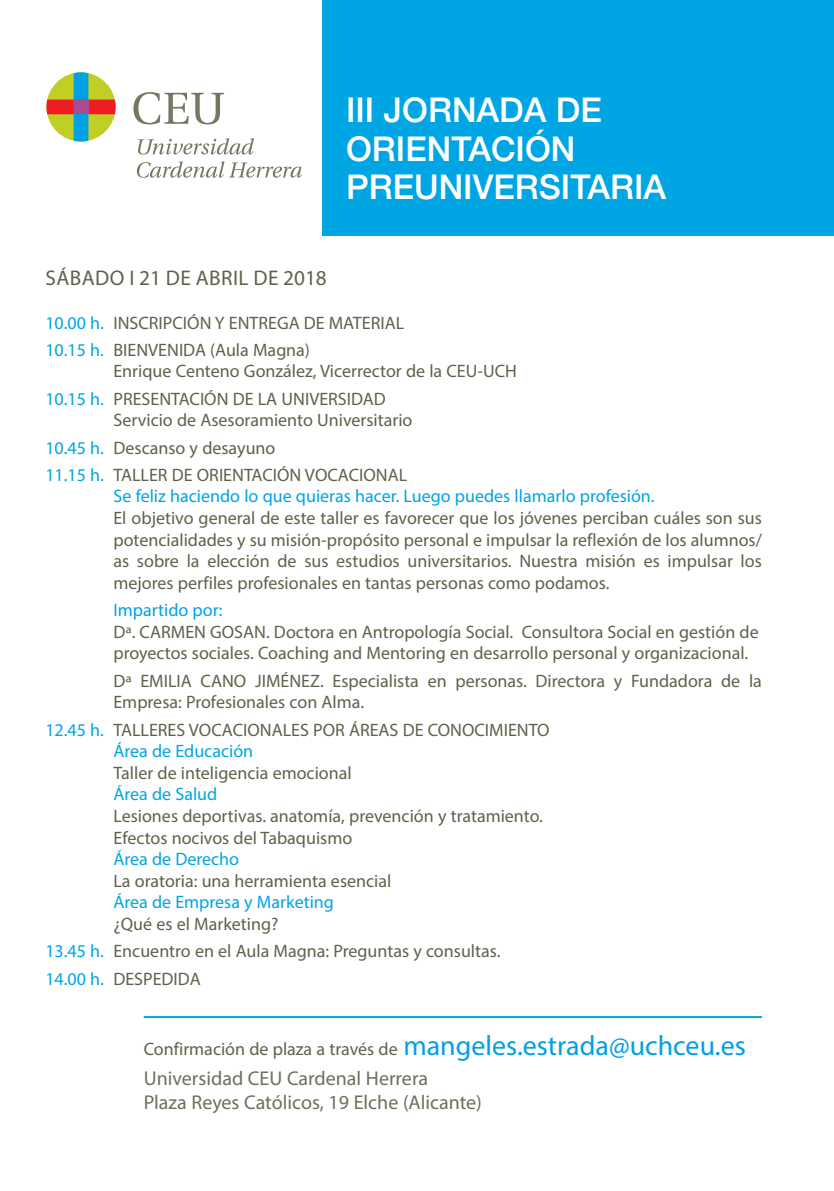
<style>
.page{position:relative;width:834px;height:1191px;background:#fff}
.page>*{position:absolute;margin:0;border:0;box-sizing:border-box;transform-origin:0 0}
.t1{font:500 34px/38px "Helvetica Neue";color:#fff}
.t2{font:21.2px "Myriad Pro";letter-spacing:.02em;color:#60614b}
.t3{font:20px "Myriad Pro";color:#706e5c}
.t4{font:18px/21.6px "Myriad Pro";color:#60614b}
.t5{font:18px "Myriad Pro";color:#00a5e3}
.t6{font:18px "Myriad Pro";color:#00a1e3}
.s1{color:#00a5e3}
.s2{font-size:28px;color:#00a0e2}
</style>
<div class="page">
<div style="left:322px;top:0;width:511px;height:235px;background:#00a5e3"></div>
<svg style="left:138px;top:138px;width:116px;height:17px"></svg>
<svg style="left:137px;top:161px;width:165px;height:17px"></svg>
<svg style="left:46px;top:72px;width:70px;height:69px"></svg>
<div style="left:74px;top:100px;width:14px;height:14px;background:#ab4c92"></div>
<svg style="left:133px;top:92px;width:91px;height:32px"></svg>
<hr style="left:144px;top:1016px;width:617px;height:2px;background:#00a5e3">
<p class="t1" style="left:346px;top:89px;width:257px">III JORNADA DE</p>
<p class="t1" style="left:346px;top:127px;width:321px">ORIENTACIÓN<br>PREUNIVERSITARIA</p>
<p class="t2" style="left:46px;top:265px;width:283px">SÁBADO I 21 DE ABRIL DE 2018</p>
<p class="t4" style="left:45px;top:311px;width:360px"><span class="s1">10.00 h.</span> INSCRIPCIÓN Y ENTREGA DE MATERIAL</p>
<p class="t4" style="left:45px;top:339px;width:266px"><span class="s1">10.15 h.</span> BIENVENIDA (Aula Magna)</p>
<p class="t4" style="left:113px;top:360px;width:405px">Enrique Centeno González, Vicerrector de la CEU-UCH</p>
<p class="t4" style="left:45px;top:387px;width:342px"><span class="s1">10.15 h.</span> PRESENTACIÓN DE LA UNIVERSIDAD</p>
<p class="t4" style="left:113px;top:409px;width:300px">Servicio de Asesoramiento Universitario</p>
<p class="t4" style="left:45px;top:436px;width:231px"><span class="s1">10.45 h.</span> Descanso y desayuno</p>
<p class="t4" style="left:45px;top:464px;width:363px"><span class="s1">11.15 h.</span> TALLER DE ORIENTACIÓN VOCACIONAL</p>
<p class="t5" style="left:113px;top:485px;width:542px">Se feliz haciendo lo que quieras hacer. Luego puedes llamarlo profesión.</p>
<p class="t4" style="left:113px;top:507px;width:650px;text-align:justify">El objetivo general de este taller es favorecer que los jóvenes perciban cuáles son sus potencialidades y su misión-propósito personal e impulsar la reflexión de los alumnos/ as sobre la elección de sus estudios universitarios. Nuestra misión es impulsar los mejores perfiles profesionales en tantas personas como podamos.</p>
<p class="t6" style="left:113px;top:599px;width:111px">Impartido por:</p>
<p class="t4" style="left:113px;top:620px;width:646px">Dª. CARMEN GOSAN. Doctora en Antropología Social. Consultora Social en gestión de proyectos sociales. Coaching and Mentoring en desarrollo personal y organizacional.</p>
<p class="t4" style="left:113px;top:669px;width:650px">Dª EMILIA CANO JIMÉNEZ. Especialista en personas. Directora y Fundadora de la<br>Empresa: Profesionales con Alma.</p>
<p class="t4" style="left:45px;top:718px;width:505px"><span class="s1">12.45 h.</span> TALLERES VOCACIONALES POR ÁREAS DE CONOCIMIENTO</p>
<p class="t5" style="left:113px;top:740px;width:141px">Área de Educación</p>
<p class="t4" style="left:113px;top:761px;width:240px">Taller de inteligencia emocional</p>
<p class="t5" style="left:113px;top:783px;width:105px">Área de Salud</p>
<p class="t4" style="left:113px;top:805px;width:431px">Lesiones deportivas. anatomía, prevención y tratamiento.</p>
<p class="t4" style="left:113px;top:826px;width:240px">Efectos nocivos del Tabaquismo</p>
<p class="t5" style="left:113px;top:848px;width:127px">Área de Derecho</p>
<p class="t4" style="left:113px;top:869px;width:279px">La oratoria: una herramienta esencial</p>
<p class="t5" style="left:113px;top:891px;width:222px">Área de Empresa y Marketing</p>
<p class="t4" style="left:113px;top:913px;width:166px">¿Qué es el Marketing?</p>
<p class="t4" style="left:45px;top:940px;width:456px"><span class="s1">13.45 h.</span> Encuentro en el Aula Magna: Preguntas y consultas.</p>
<p class="t4" style="left:45px;top:967px;width:157px"><span class="s1">14.00 h.</span> DESPEDIDA</p>
<p class="t4" style="left:144px;top:1038px;width:603px">Confirmación de plaza a través de <span class="s2">mangeles.estrada@uchceu.es</span></p>
<p class="t3" style="left:144px;top:1065px;width:286px">Universidad CEU Cardenal Herrera</p>
<p class="t3" style="left:144px;top:1089px;width:339px">Plaza Reyes Católicos, 19 Elche (Alicante)</p>
</div>
